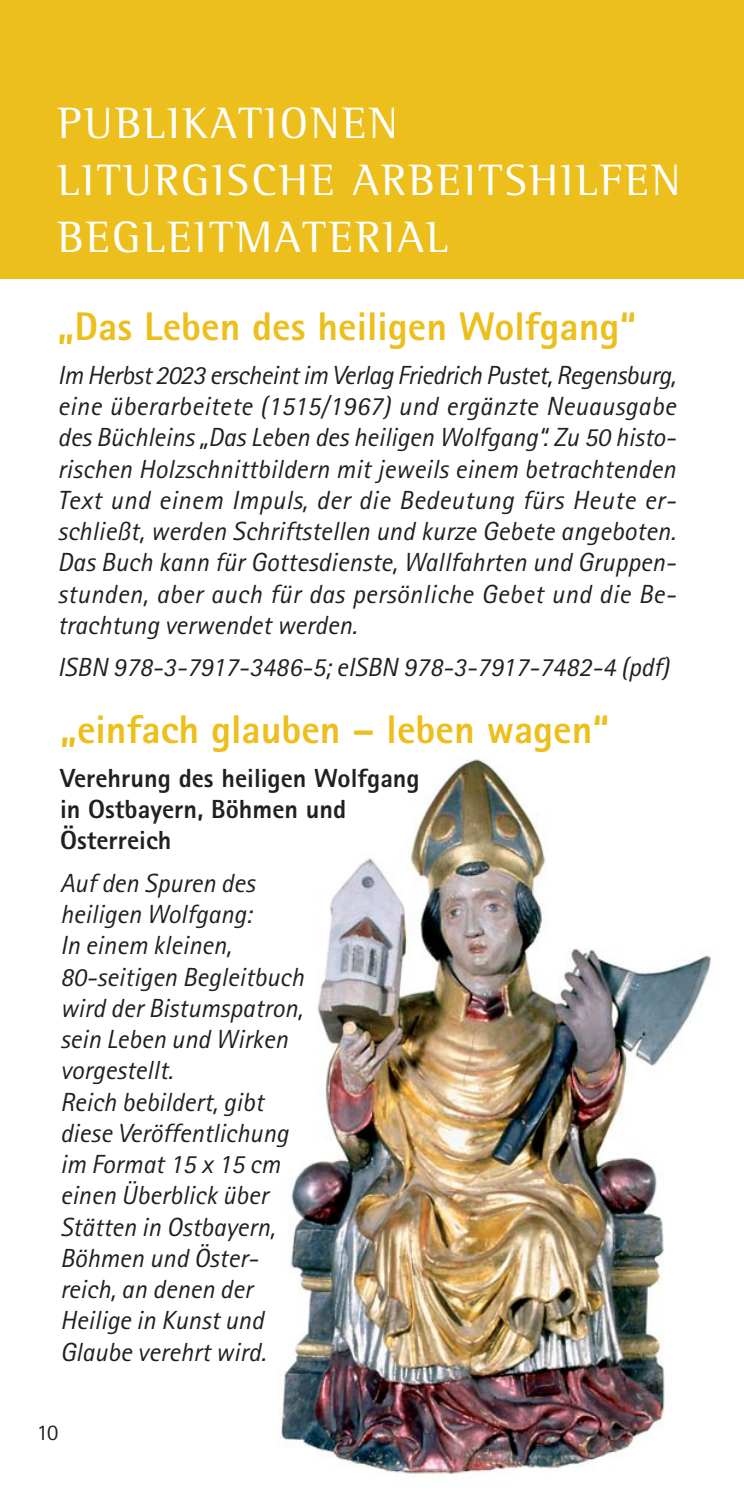
<style>
.page{position:relative;width:744px;height:1491px;background:#fff}
.page>*{position:absolute;margin:0;border:0;box-sizing:border-box;transform-origin:0 0}
.t1{font:45px/56.8px "Rotis Semi Serif";letter-spacing:.055em;color:#fff}
.t2{font:800 40px "Rotis Sans Serif";color:#ecbf1c}
.t3{font:italic 26.25px/31.2px "Rotis Sans Serif";color:#231f20;text-align:justify}
.t4{font:800 26.25px/31.2px "Rotis Sans Serif";color:#231f20}
.t5{font:22.5px "Rotis Sans Serif";color:#231f20}
</style>
<div class="page">
<div style="left:0;top:0;width:744px;height:278px;background:#ecbf1c"></div>
<img style="left:280px;top:757px;width:431px;height:719px">
<h1 class="t1" style="left:58px;top:99px;width:625px">PUBLIKATIONEN<br>LITURGISCHE ARBEITSHILFEN<br>BEGLEITMATERIAL</h1>
<h2 class="t2" style="left:58px;top:312px;width:581px">„Das Leben des heiligen Wolfgang“</h2>
<p class="t3" style="left:58px;top:362px;width:620px">Im Herbst 2023 erscheint im Verlag Friedrich Pustet, Regensburg, eine überarbeitete (1515/1967) und ergänzte Neuausgabe des Büchleins „Das Leben des heiligen Wolfgang“. Zu 50 histo&shy;rischen Holzschnittbildern mit jeweils einem betrachtenden Text und einem Impuls, der die Bedeutung fürs Heute er&shy;schließt, werden Schriftstellen und kurze Gebete angeboten.<br>Das Buch kann für Gottesdienste, Wallfahrten und Gruppen&shy;stunden, aber auch für das persönliche Gebet und die Be&shy;trachtung verwendet werden.</p>
<p class="t3" style="left:58px;top:654px;width:613px">ISBN 978-3-7917-3486-5; eISBN 978-3-7917-7482-4 (pdf)</p>
<h2 class="t2" style="left:60px;top:715px;width:551px">„einfach glauben – leben wagen“</h2>
<p class="t4" style="left:60px;top:765px;width:361px">Verehrung des heiligen Wolfgang in Ostbayern, Böhmen und<br>Österreich</p>
<p class="t3" style="left:60px;top:870px;width:245px;text-align:left">Auf den Spuren des heiligen Wolfgang:<br>In einem kleinen,<br>80-seitigen Begleitbuch wird der Bistumspatron, sein Leben und Wirken vorgestellt.<br>Reich bebildert, gibt diese Veröffentlichung im Format 15 x 15 cm einen Überblick über<br>Stätten in Ostbayern,<br>Böhmen und Öster&shy;reich, an denen der<br>Heilige in Kunst und<br>Glaube verehrt wird.</p>
<p class="t5" style="left:37px;top:1424px;width:23px">10</p>
</div>
